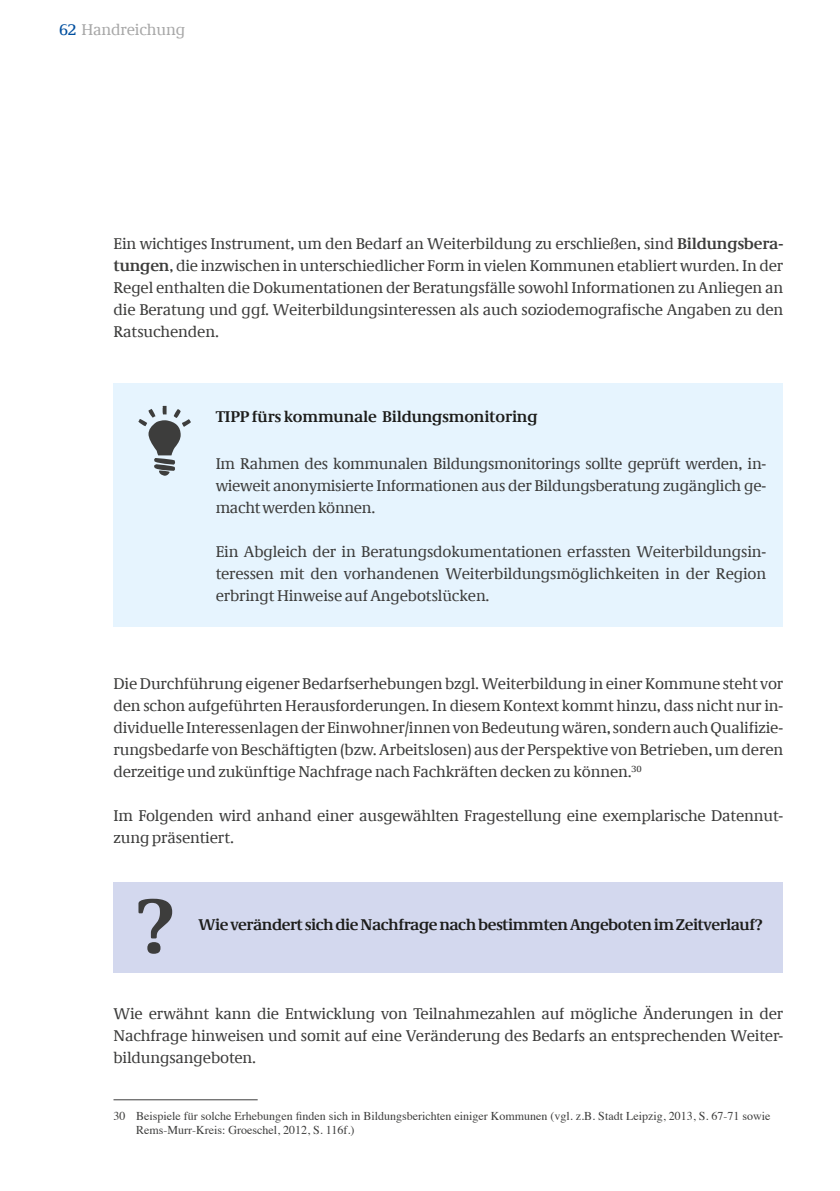
<style>
.page{position:relative;width:840px;height:1191px;background:#fff}
.page>*{position:absolute;margin:0;border:0;box-sizing:border-box;transform-origin:0 0}
.t1{font:700 80px "Neue Demos";color:#3d3d3c}
.t2{font:16px/22px "Neue Demos";letter-spacing:-.01em;color:#3d3d3c;text-align:justify}
.t3{font:700 16px "Neue Demos";letter-spacing:-.03em;color:#1d1d1b}
.t4{font:700 16px "Neue Demos";letter-spacing:-.01em;color:#1d1d1b}
.t5{font:16px "Neue Demos";letter-spacing:-.01em;color:#a8a8a8}
.t6{font:12px/14.4px "Times";color:#3d3d3c}
.s1{color:#004f9f}
.s2{font-weight:700}
</style>
<div class="page">
<div style="left:113px;top:383px;width:669px;height:244px;background:#e6f4fe"></div>
<div style="left:113px;top:882px;width:669px;height:91px;background:#d3d8ee"></div>
<hr style="left:113px;top:1099px;width:144px;height:1px;background:#3d3d3c">
<svg style="left:138px;top:406px;width:53px;height:70px"></svg>
<p class="t5" style="left:59px;top:20px;width:128px"><span class="s1">62</span> Handreichung</p>
<p class="t2" style="left:113px;top:232px;width:671px">Ein wichtiges Instrument, um den Bedarf an Weiterbildung zu erschließen, sind <span class="s2">Bildungsbera&shy;tungen</span>, die inzwischen in unterschiedlicher Form in vielen Kommunen etabliert wurden. In der Regel enthalten die Dokumentationen der Beratungsfälle sowohl Informationen zu Anliegen an die Beratung und ggf. Weiterbildungsinteressen als auch soziodemografische Angaben zu den Ratsuchenden.</p>
<p class="t4" style="left:215px;top:407px;width:323px">TIPP fürs kommunale Bildungsmonitoring</p>
<p class="t2" style="left:215px;top:452px;width:551px">Im Rahmen des kommunalen Bildungsmonitorings sollte geprüft werden, in&shy;wieweit anonymisierte Informationen aus der Bildungsberatung zugänglich ge&shy;macht werden können.</p>
<p class="t2" style="left:215px;top:540px;width:551px">Ein Abgleich der in Beratungsdokumentationen erfassten Weiterbildungsin&shy;teressen mit den vorhandenen Weiterbildungsmöglichkeiten in der Region erbringt Hinweise auf Angebotslücken.</p>
<p class="t2" style="left:113px;top:672px;width:671px">Die Durchführung eigener Bedarfserhebungen bzgl. Weiterbildung in einer Kommune steht vor den schon aufgeführten Herausforderungen. In diesem Kontext kommt hinzu, dass nicht nur in&shy;dividuelle Interessenlagen der Einwohner/innen von Bedeutung wären, sondern auch Qualifizie&shy;rungsbedarfe von Beschäftigten (bzw. Arbeitslosen) aus der Perspektive von Betrieben, um deren derzeitige und zukünftige Nachfrage nach Fachkräften decken zu können.<sup>30</sup></p>
<p class="t2" style="left:113px;top:804px;width:671px">Im Folgenden wird anhand einer ausgewählten Fragestellung eine exemplarische Datennut&shy;zung präsentiert.</p>
<h1 class="t1" style="left:135px;top:877px;width:41px">?</h1>
<p class="t3" style="left:198px;top:915px;width:565px">Wie verändert sich die Nachfrage nach bestimmten Angeboten im Zeitverlauf?</p>
<p class="t2" style="left:113px;top:1002px;width:671px">Wie erwähnt kann die Entwicklung von Teilnahmezahlen auf mögliche Änderungen in der Nachfrage hinweisen und somit auf eine Veränderung des Bedarfs an entsprechenden Weiter&shy;bildungsangeboten.</p>
<p class="t6" style="left:136px;top:1107px;width:635px;text-indent:-23px">30 Beispiele für solche Erhebungen finden sich in Bildungsberichten einiger Kommunen (vgl. z.B. Stadt Leipzig, 2013, S. 67-71 sowie<br>Rems-Murr-Kreis: Groeschel, 2012, S. 116f.)</p>
</div>
